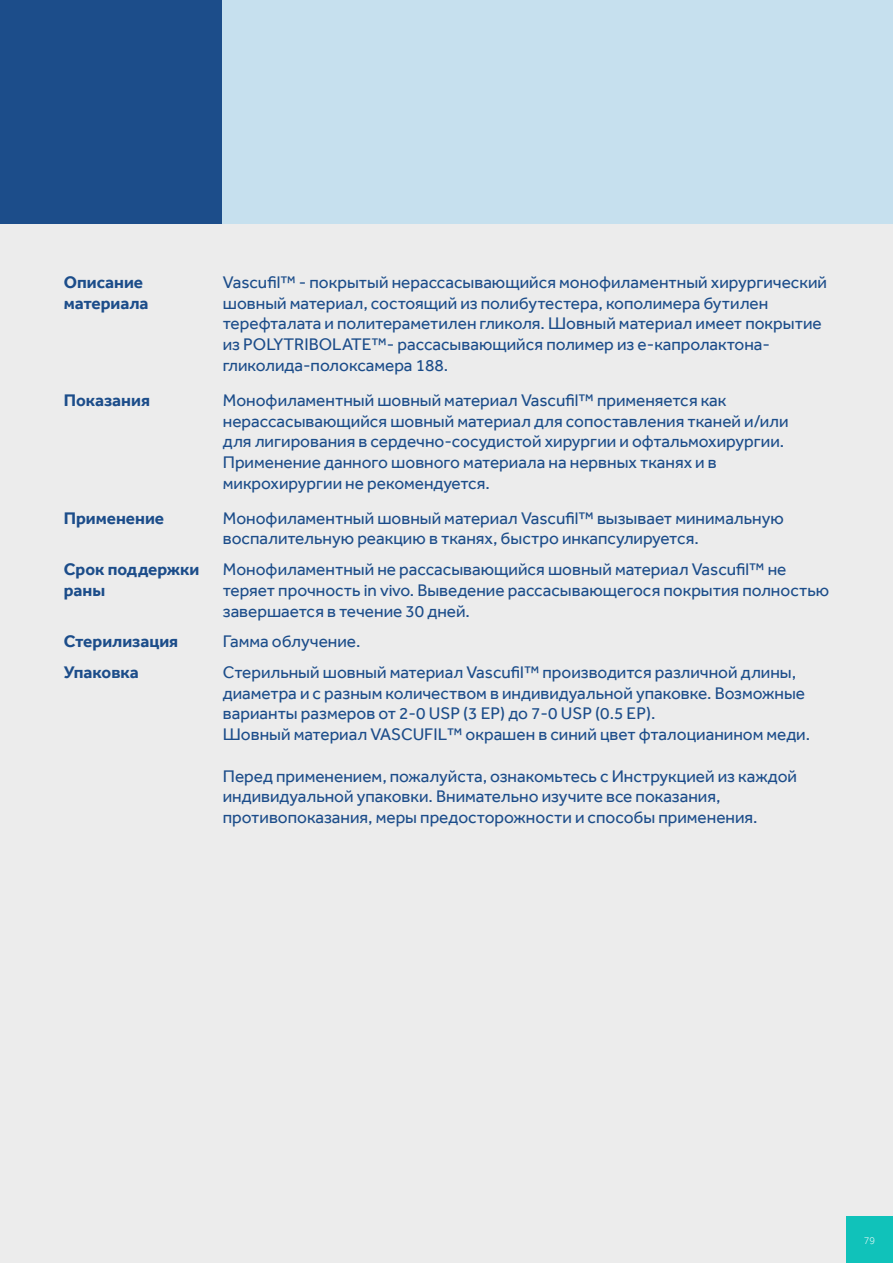
<style>
.page{position:relative;width:893px;height:1263px;background:#fff}
.page>*{position:absolute;margin:0;border:0;box-sizing:border-box;transform-origin:0 0}
.t1{font:17.25px/20.7px "Effra";color:#1c4d8a}
.t2{font:700 17.25px/20.7px "Effra";color:#1c4d8a}
.t3{font:300 10.5px "Effra";color:#fff}
</style>
<div class="page">
<div style="left:0;top:223px;width:893px;height:1040px;background:#ececec"></div>
<div style="left:0;top:0;width:223px;height:223px;background:#1c4d8a"></div>
<div style="left:223px;top:0;width:670px;height:223px;background:#c6e0ee"></div>
<div style="left:846px;top:1216px;width:47px;height:47px;background:#10c2ba"></div>
<p class="t2" style="left:64px;top:272px;width:86px">Описание материала</p>
<p class="t1" style="left:223px;top:272px;width:606px">Vascufil™ - покрытый нерассасывающийся монофиламентный хирургический шовный материал, состоящий из полибутестера, кополимера бутилен терефталата и политераметилен гликоля. Шовный материал имеет покрытие из POLYTRIBOLATE™- рассасывающийся полимер из е-капролактона&shy;гликолида-полоксамера 188.</p>
<p class="t2" style="left:64px;top:389px;width:88px">Показания</p>
<p class="t1" style="left:223px;top:389px;width:567px">Монофиламентный шовный материал Vascufil™ применяется как нерассасывающийся шовный материал для сопоставления тканей и/или для лигирования в сердечно-сосудистой хирургии и офтальмохирургии.<br>Применение данного шовного материала на нервных тканях и в микрохирургии не рекомендуется.</p>
<p class="t2" style="left:64px;top:507px;width:102px">Применение</p>
<p class="t1" style="left:223px;top:507px;width:563px">Монофиламентный шовный материал Vascufil™ вызывает минимальную воспалительную реакцию в тканях, быстро инкапсулируется.</p>
<p class="t2" style="left:64px;top:559px;width:137px">Срок поддержки раны</p>
<p class="t1" style="left:223px;top:559px;width:608px">Монофиламентный не рассасывающийся шовный материал Vascufil™ не теряет прочность in vivo. Выведение рассасывающегося покрытия полностью завершается в течение 30 дней.</p>
<p class="t2" style="left:64px;top:631px;width:116px">Стерилизация</p>
<p class="t1" style="left:223px;top:631px;width:139px">Гамма облучение.</p>
<p class="t2" style="left:64px;top:662px;width:77px">Упаковка</p>
<p class="t1" style="left:223px;top:662px;width:589px">Стерильный шовный материал Vascufil™ производится различной длины, диаметра и с разным количеством в индивидуальной упаковке. Возможные варианты размеров от 2-0 USP (3 EP) до 7-0 USP (0.5 EP).<br>Шовный материал VASCUFIL™ окрашен в синий цвет фталоцианином меди.</p>
<p class="t1" style="left:223px;top:765px;width:576px">Перед применением, пожалуйста, ознакомьтесь с Инструкцией из каждой индивидуальной упаковки. Внимательно изучите все показания, противопоказания, меры предосторожности и способы применения.</p>
<p class="t3" style="left:864px;top:1234px;width:13px">79</p>
</div>
